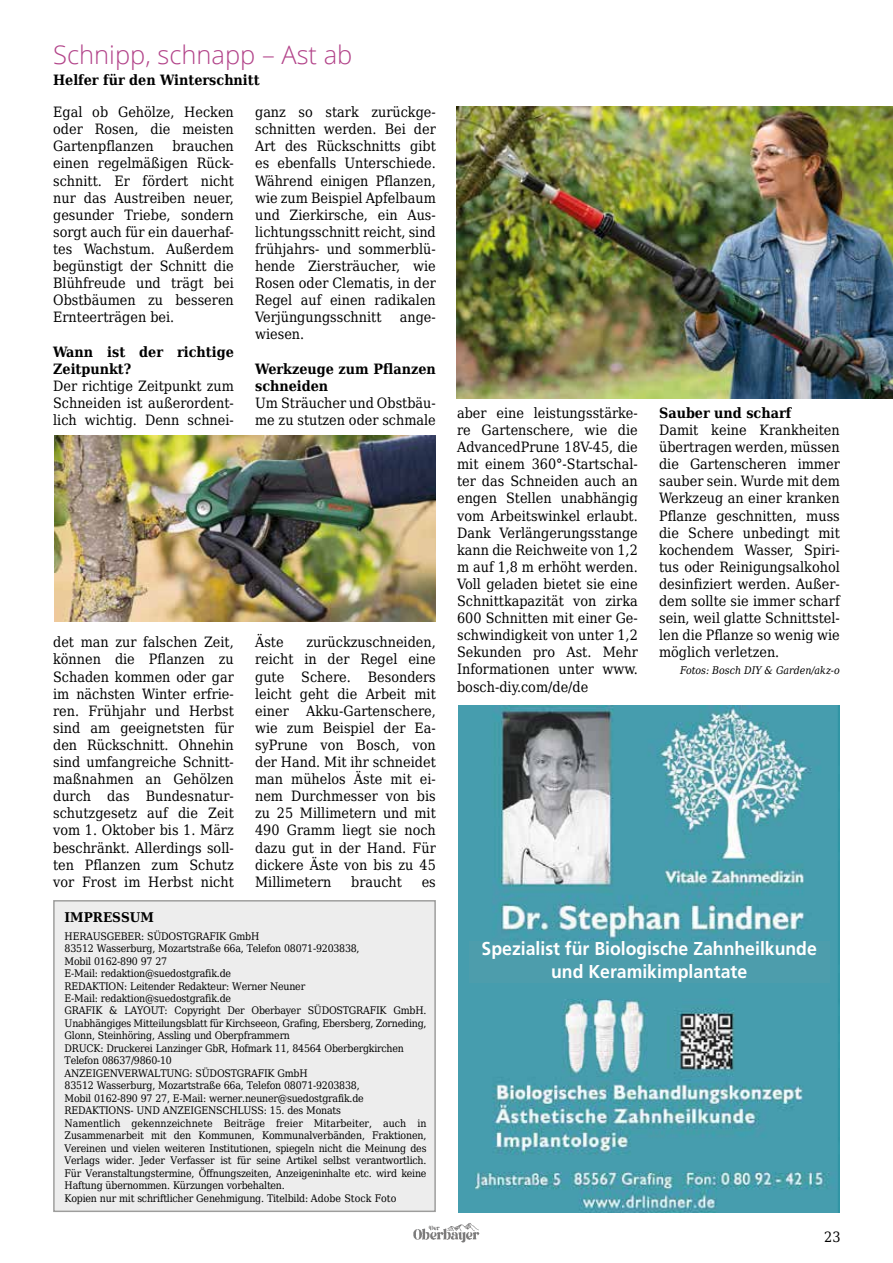
<style>
.page{position:relative;width:893px;height:1263px;background:#fff}
.page>*{position:absolute;margin:0;border:0;box-sizing:border-box;transform-origin:0 0}
.t1{font:300 25.5px "Open Sans";color:#b24389}
.t2{font:700 18.6px/22.4px "Frutiger";color:#fff;text-align:center;scale:.95 1}
.t3{font:14.25px/17.1px "DejaVu Serif Condensed";color:#000;text-align:justify}
.t4{font:700 14.25px/17.1px "DejaVu Serif Condensed";color:#000}
.t5{font:700 13.35px "DejaVu Serif Condensed";color:#000}
.t6{font:italic 10.5px "DejaVu Serif Condensed";color:#000}
.t7{font:10.35px/12.5px "DejaVu Serif Condensed";letter-spacing:-.02em;color:#000}
</style>
<div class="page">
<img style="left:413px;top:1223px;width:67px;height:20px">
<div style="left:53px;top:900px;width:383px;height:312px;background:#ededed;border:1px solid #9d9d9c"></div>
<img style="left:459px;top:706px;width:381px;height:506px">
<div style="left:469px;top:941px;width:360px;height:42px;background:#4d9dac"></div>
<img style="left:456px;top:106px;width:437px;height:293px">
<img style="left:54px;top:436px;width:382px;height:186px">
<h1 class="t1" style="left:53px;top:37px;width:301px">Schnipp, schnapp – Ast ab</h1>
<p class="t4" style="left:53px;top:71px;width:208px">Helfer für den Winterschnitt</p>
<p class="t3" style="left:53px;top:102px;width:182px">Egal ob Gehölze, Hecken oder Rosen, die meisten Gartenpflanzen</p>
<p class="t3" style="left:53px;top:136px;width:182px;text-indent:119px">brauchen einen regelmäßigen Rück&shy;schnitt. Er fördert nicht nur das Austreiben neuer, gesunder Triebe, sondern sorgt auch für ein dauerhaf&shy;tes Wachstum. Außerdem begünstigt der Schnitt die Blühfreude und trägt bei Obstbäumen zu besseren Ernteerträgen bei.</p>
<p class="t4" style="left:53px;top:342px;width:182px">Wann ist der richtige<br>Zeitpunkt?</p>
<p class="t3" style="left:53px;top:376px;width:182px">Der richtige Zeitpunkt zum Schneiden ist außerordent&shy;lich wichtig. Denn schnei-</p>
<p class="t3" style="left:255px;top:102px;width:182px">ganz so stark zurückge&shy;schnitten werden. Bei der Art des Rückschnitts gibt es ebenfalls Unterschiede.<br>Während einigen Pflanzen, wie zum Beispiel Apfelbaum und Zierkirsche, ein Aus&shy;lichtungsschnitt reicht, sind frühjahrs- und sommerblü&shy;hende Ziersträucher, wie Rosen oder Clematis, in der Regel auf einen radikalen Verjüngungsschnitt</p>
<p class="t3" style="left:400px;top:307px;width:38px">ange-</p>
<p class="t3" style="left:255px;top:324px;width:51px">wiesen.</p>
<p class="t4" style="left:255px;top:359px;width:182px">Werkzeuge zum Pflanzen schneiden</p>
<p class="t3" style="left:255px;top:393px;width:182px">Um Sträucher und Obstbäu&shy;me zu stutzen oder schmale</p>
<p class="t3" style="left:53px;top:632px;width:182px">det man zur falschen Zeit, können die Pflanzen zu Schaden kommen oder gar im nächsten Winter erfrie&shy;ren. Frühjahr und Herbst sind am geeignetsten für den Rückschnitt. Ohnehin sind umfangreiche Schnitt&shy;maßnahmen an Gehölzen durch das Bundesnatur&shy;schutzgesetz auf die Zeit vom 1. Oktober bis 1. März beschränkt. Allerdings soll&shy;ten Pflanzen zum Schutz vor Frost im Herbst nicht</p>
<p class="t3" style="left:255px;top:632px;width:30px">Äste</p>
<p class="t3" style="left:255px;top:632px;width:182px;text-indent:51px">zurückzuschneiden, reicht in der Regel eine gute Schere. Besonders leicht geht die Arbeit mit einer Akku-Gartenschere, wie zum Beispiel der Ea&shy;syPrune von Bosch, von der Hand. Mit ihr schneidet man mühelos Äste mit ei&shy;nem Durchmesser von bis zu 25 Millimetern und mit 490 Gramm liegt sie noch dazu gut in der Hand. Für dickere Äste von bis zu 45<br>Millimetern</p>
<p class="t3" style="left:351px;top:872px;width:52px">braucht</p>
<p class="t3" style="left:422px;top:872px;width:16px">es</p>
<p class="t3" style="left:457px;top:403px;width:182px">aber eine leistungsstärke&shy;re Gartenschere, wie die AdvancedPrune 18V-45, die mit einem 360°-Startschal&shy;ter das Schneiden auch an engen Stellen unabhängig vom Arbeitswinkel erlaubt.<br>Dank Verlängerungsstange kann die Reichweite von 1,2 m auf 1,8 m erhöht werden.<br>Voll geladen bietet sie eine Schnittkapazität von zirka 600 Schnitten mit einer Ge&shy;schwindigkeit von unter 1,2<br>Sekunden pro Ast. Mehr Informationen unter www. bosch-diy.com/de/de</p>
<p class="t4" style="left:659px;top:403px;width:134px">Sauber und scharf</p>
<p class="t3" style="left:659px;top:420px;width:182px">Damit keine Krankheiten übertragen werden, müssen die Gartenscheren immer sauber sein. Wurde mit dem Werkzeug an einer kranken Pflanze geschnitten, muss die Schere unbedingt mit kochendem Wasser, Spiri&shy;tus oder Reinigungsalkohol desinfiziert werden. Außer&shy;dem sollte sie immer scharf sein, weil glatte Schnittstel&shy;len die Pflanze so wenig wie möglich verletzen.</p>
<p class="t6" style="left:680px;top:662px;width:161px">Fotos: Bosch DIY &amp; Garden/akz-o</p>
<p class="t5" style="left:65px;top:905px;width:91px">IMPRESSUM</p>
<p class="t7" style="left:65px;top:929px;width:363px">HERAUSGEBER: SÜDOSTGRAFIK GmbH<br>83512 Wasserburg, Mozartstraße 66a, Telefon 08071-9203838,<br>Mobil 0162-890 97 27<br>E-Mail: redaktion@suedostgrafik.de<br>REDAKTION: Leitender Redakteur: Werner Neuner<br>E-Mail: redaktion@suedostgrafik.de<br>GRAFIK &amp; LAYOUT: Copyright Der Oberbayer SÜDOSTGRAFIK GmbH.<br>Unabhängiges Mitteilungsblatt für Kirchseeon, Grafing, Ebersberg, Zorneding, Glonn, Steinhöring, Assling und Oberpframmern<br>DRUCK: Druckerei Lanzinger GbR, Hofmark 11, 84564 Oberbergkirchen Telefon 08637/9860-10<br>ANZEIGENVERWALTUNG: SÜDOSTGRAFIK GmbH<br>83512 Wasserburg, Mozartstraße 66a, Telefon 08071-9203838,<br>Mobil 0162-890 97 27, E-Mail: werner.neuner@suedostgrafik.de REDAKTIONS- UND ANZEIGENSCHLUSS: 15. des Monats<br>Namentlich gekennzeichnete Beiträge freier Mitarbeiter, auch in Zusammenarbeit mit den Kommunen, Kommunalverbänden, Fraktionen, Vereinen und vielen weiteren Institutionen, spiegeln nicht die Meinung des Verlags wider. Jeder Verfasser ist für seine Artikel selbst verantwortlich.<br>Für Veranstaltungstermine, Öffnungszeiten, Anzeigeninhalte etc. wird keine Haftung übernommen. Kürzungen vorbehalten.<br>Kopien nur mit schriftlicher Genehmigung. Titelbild: Adobe Stock Foto</p>
<h2 class="t2" style="left:482px;top:938px;width:354px">Spezialist für Biologische Zahnheilkunde und Keramikimplantate</h2>
<p class="t3" style="left:824px;top:1227px;width:18px">23</p>
</div>
